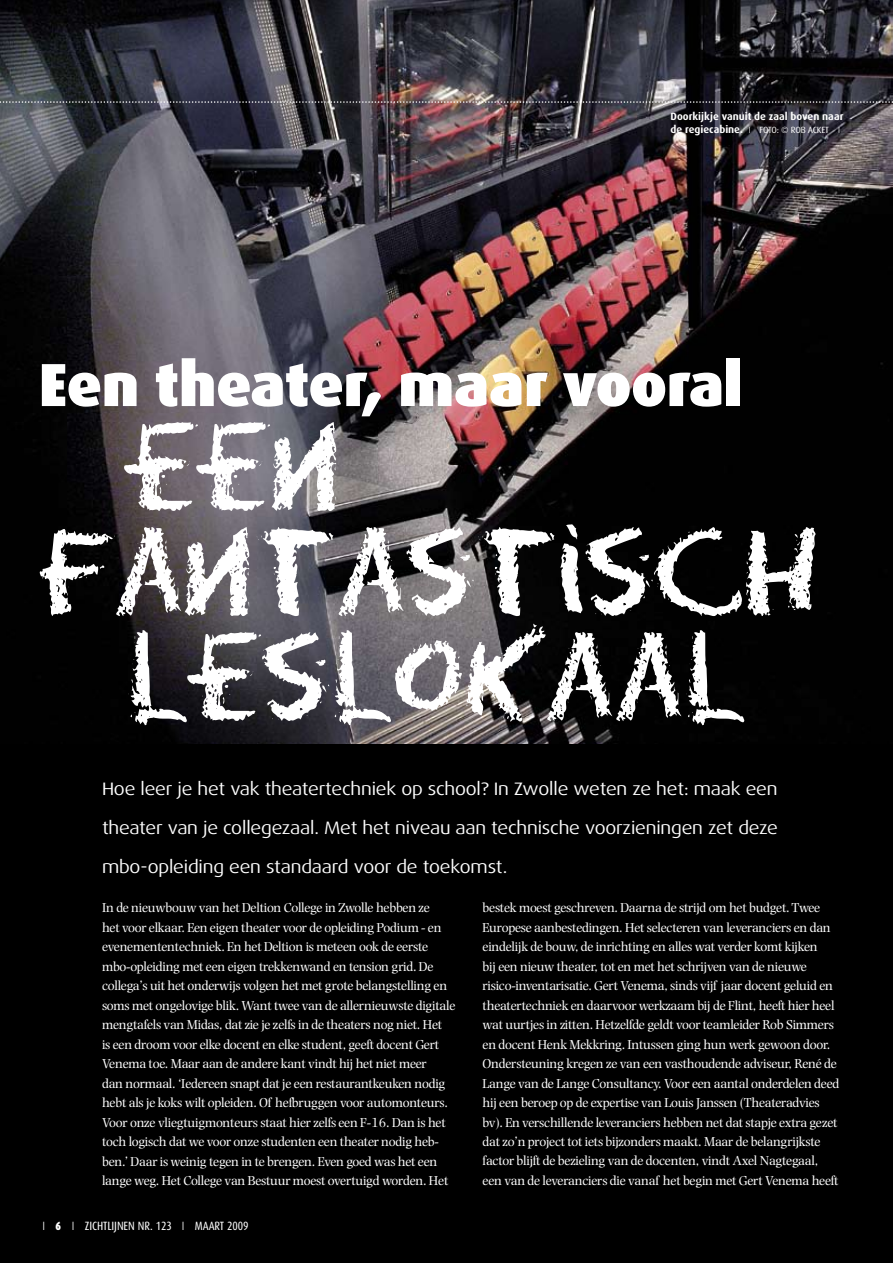
<style>
.page{position:relative;width:893px;height:1263px;background:#fff}
.page>*{position:absolute;margin:0;border:0;box-sizing:border-box;transform-origin:0 0}
.t1{font:900 60.9px "Dax";letter-spacing:-.005em;color:#fff}
.t2{font:18px/39px "Dax Wide";letter-spacing:-.01em;color:#fff;text-align:justify}
.t3{font:13.5px/19.5px "Photina";letter-spacing:-.02em;color:#fff}
.t4{font:12px "Dax Condensed";letter-spacing:-.005em;color:#fff}
.t5{font:700 10.5px/12.6px "Dax";color:#fff}
.s1{font-family:"Dax Condensed";font-weight:300;font-size:9px}
.s2{font-weight:400;font-size:9px}
.s3{font-weight:300}
.s4{font-weight:900}
</style>
<div class="page">
<div style="left:0;top:723px;width:893px;height:540px;background:#000"></div>
<img style="left:0;top:0;width:893px;height:743px">
<svg style="left:0;top:101px;width:893px;height:2px;background:#726f74"></svg>
<svg style="left:129px;top:624px;width:615px;height:101px"></svg>
<svg style="left:40px;top:524px;width:775px;height:92px"></svg>
<svg style="left:124px;top:422px;width:212px;height:89px"></svg>
<p class="t5" style="left:671px;top:110px;width:174px">Doorkijkje vanuit de zaal boven naar de regiecabine. <span class="s1">I</span> <span class="s2">FOTO: © ROB ACKET</span> <span class="s1">I</span></p>
<h1 class="t1" style="left:39px;top:350px;width:706px">Een theater, maar vooral</h1>
<h2 class="t2" style="left:102px;top:769px;width:677px">Hoe leer je het vak theatertechniek op school? In Zwolle weten ze het: maak een theater van je collegezaal. Met het niveau aan technische voorzieningen zet deze mbo-opleiding een standaard voor de toekomst.</h2>
<p class="t3" style="left:102px;top:898px;width:355px">In de nieuwbouw van het Deltion College in Zwolle hebben ze<br>het voor elkaar. Een eigen theater voor de opleiding Podium - en evenemententechniek. En het Deltion is meteen ook de eerste mbo-opleiding met een eigen trekkenwand en tension grid. De collega’s uit het onderwijs volgen het met grote belangstelling en soms met ongelovige blik. Want twee van de allernieuwste digitale mengtafels van Midas, dat zie je zelfs in de theaters nog niet. Het<br>is een droom voor elke docent en elke student, geeft docent Gert Venema toe. Maar aan de andere kant vindt hij het niet meer<br>dan normaal. ‘Iedereen snapt dat je een restaurantkeuken nodig hebt als je koks wilt opleiden. Of hefbruggen voor automonteurs.<br>Voor onze vliegtuigmonteurs staat hier zelfs een F-16. Dan is het toch logisch dat we voor onze studenten een theater nodig heb&shy;ben.’ Daar is weinig tegen in te brengen. Even goed was het een lange weg. Het College van Bestuur moest overtuigd worden. Het</p>
<p class="t3" style="left:483px;top:898px;width:358px">bestek moest geschreven. Daarna de strijd om het budget. Twee Europese aanbestedingen. Het selecteren van leveranciers en dan eindelijk de bouw, de inrichting en alles wat verder komt kijken<br>bij een nieuw theater, tot en met het schrijven van de nieuwe risico-inventarisatie. Gert Venema, sinds vijf jaar docent geluid en theatertechniek en daarvoor werkzaam bij de Flint, heeft hier heel wat uurtjes in zitten. Hetzelfde geldt voor teamleider Rob Simmers en docent Henk Mekkring. Intussen ging hun werk gewoon door.<br>Ondersteuning kregen ze van een vasthoudende adviseur, René de Lange van de Lange Consultancy. Voor een aantal onderdelen deed hij een beroep op de expertise van Louis Janssen (Theateradvies bv). En verschillende leveranciers hebben net dat stapje extra gezet dat zo’n project tot iets bijzonders maakt. Maar de belangrijkste factor blijft de bezieling van de docenten, vindt Axel Nagtegaal, een van de leveranciers die vanaf het begin met Gert Venema heeft</p>
<p class="t4" style="left:43px;top:1219px;width:52px"><span class="s3">I</span> <span class="s4">6</span> <span class="s3">I</span> ZICHTLI</p>
<p class="t4" style="left:114px;top:1219px;width:10px">JNEN</p>
<p class="t4" style="left:138px;top:1219px;width:112px">NR. 123 <span class="s3">I</span> MAART 2009</p>
</div>
